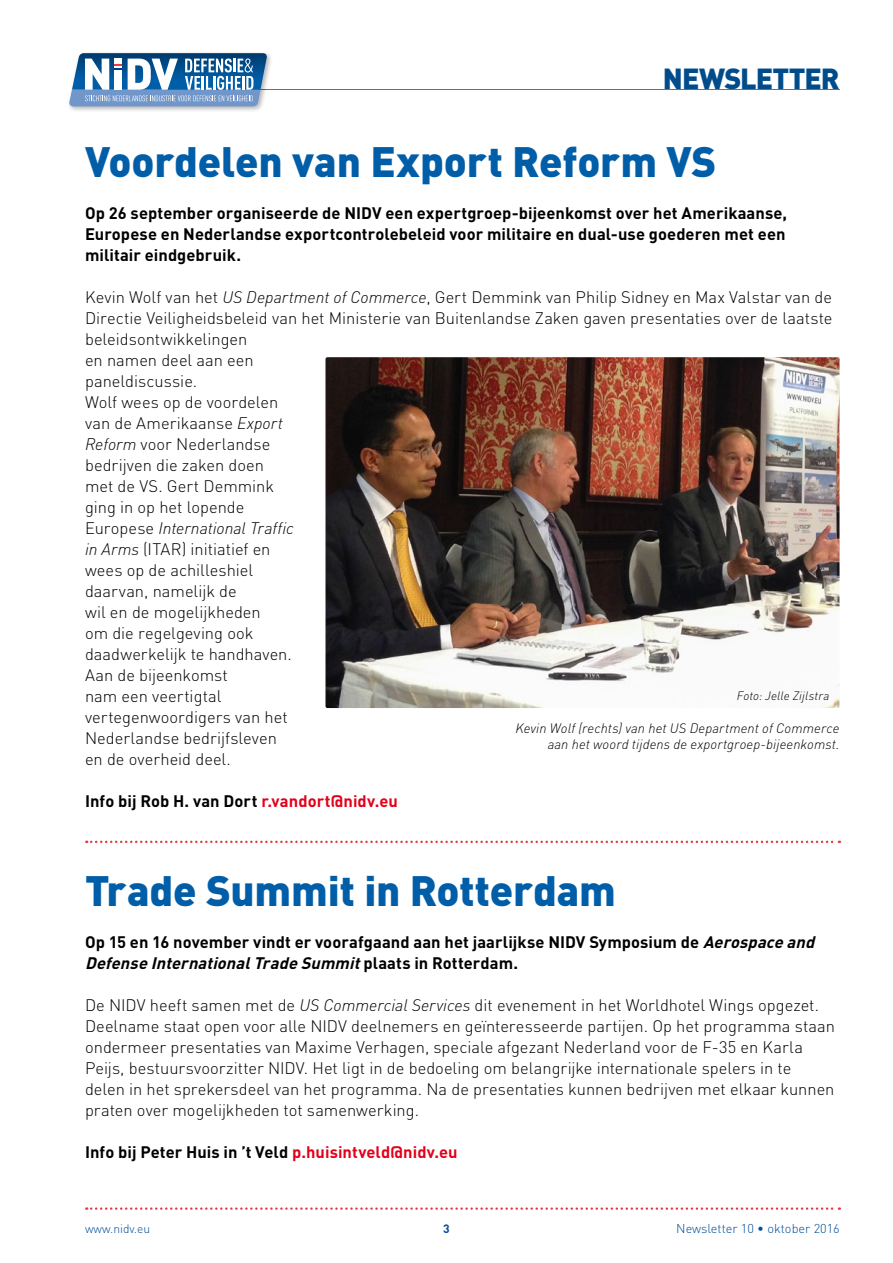
<style>
.page{position:relative;width:893px;height:1263px;background:#fff}
.page>*{position:absolute;margin:0;border:0;box-sizing:border-box;transform-origin:0 0}
.t1{font:900 42px "DIN Pro";letter-spacing:-.005em;color:#005ea8}
.t2{font:900 28.65px "DIN Pro";letter-spacing:-.03em;color:#004c8b}
.t3{font:300 16.5px/21px "DIN Pro";color:#000}
.t4{font:700 16.5px/21px "DIN Pro";letter-spacing:.005em;color:#000;text-align:justify}
.t5{font:italic 300 16.5px "DIN";letter-spacing:-.005em;color:#000}
.t6{font:italic 300 13.5px/16.5px "DIN";letter-spacing:.01em;color:#000;text-align:right}
.t7{font:300 12.75px "DIN Pro";color:#004c98}
.t8{font:italic 300 12px "DIN";letter-spacing:.01em;color:#000}
.t9{font:300 12px "DIN Pro";color:#004c98}
.t10{font:700 12px "DIN Pro";color:#004c98}
.s1{font-family:"DIN";font-style:italic}
.s2{font-family:"DIN Pro";font-style:normal}
.s3{color:#e2001a}
.s4{font-style:italic}
</style>
<div class="page">
<svg style="left:86px;top:1207px;width:754px;height:3px"></svg>
<hr style="left:165px;top:89px;width:675px;height:1px;background:#e63a44">
<div style="left:67px;top:51px;width:206px;height:62px;background:#000;opacity:.3"></div>
<svg style="left:69px;top:53px;width:199px;height:53px"></svg>
<svg style="left:86px;top:841px;width:754px;height:2px"></svg>
<img style="left:325px;top:357px;width:514px;height:351px">
<h2 class="t2" style="left:663px;top:59px;width:178px">NEWSLETTER</h2>
<h1 class="t1" style="left:85px;top:133px;width:633px">Voordelen van Export Reform VS</h1>
<p class="t4" style="left:85px;top:202px;width:703px">Op 26 september organiseerde de NIDV een expertgroep-bijeenkomst over het Amerikaanse, Europese en Nederlandse exportcontrolebeleid voor militaire en dual-use goederen met een militair eindgebruik.</p>
<p class="t3" style="left:85px;top:286px;width:749px">Kevin Wolf van het <span class="s1">US Department of Commerce</span>, Gert Demmink van Philip Sidney en Max Valstar van de Directie Veiligheidsbeleid van het Ministerie van Buitenlandse Zaken gaven presentaties over de laatste beleidsontwikkelingen<br>en namen deel aan een<br>paneldiscussie.<br>Wolf wees op de voordelen<br>van de Amerikaanse <span class="s1">Export<br>Reform</span> voor Nederlandse<br>bedrijven die zaken doen<br>met de VS. Gert Demmink<br>ging in op het lopende</p>
<p class="t5" style="left:85px;top:518px;width:210px"><span class="s2">Europese</span> International Traffic</p>
<p class="t3" style="left:85px;top:538px;width:208px"><span class="s1">in Arms</span> (ITAR) initiatief en wees op de achilleshiel daarvan, namelijk de<br>wil en de mogelijkheden<br>om die regelgeving ook daadwerkelijk te handhaven.<br>Aan de bijeenkomst<br>nam een veertigtal vertegenwoordigers van het<br>Nederlandse bedrijfsleven en de overheid deel.</p>
<p class="t4" style="left:85px;top:790px;width:314px">Info bij Rob H. van Dort <span class="s3">r.vandort@nidv.eu</span></p>
<p class="t8" style="left:737px;top:688px;width:94px">Foto: Jelle Zijlstra</p>
<p class="t6" style="left:515px;top:719px;width:326px">Kevin Wolf (rechts) van het US Department of Commerce aan het woord tijdens de exportgroep-bijeenkomst.</p>
<h1 class="t1" style="left:85px;top:862px;width:532px">Trade Summit in Rotterdam</h1>
<p class="t4" style="left:85px;top:931px;width:736px">Op 15 en 16 november vindt er voorafgaand aan het jaarlijkse NIDV Symposium de <span class="s4">Aerospaceand<br>Defense InternationalTrade Summit</span>p l a a t s i n R o t t e r d a m .</p>
<p class="t3" style="left:85px;top:994px;width:751px">De NIDV heeft samen met de <span class="s1">US Commercial Services</span> dit evenement in het Worldhotel Wings opgezet.<br>Deelname staat open voor alle NIDV deelnemers en geïnteresseerde partijen. Op het programma staan ondermeer presentaties van Maxime Verhagen, speciale afgezant Nederland voor de F-35 en Karla Peijs, bestuursvoorzitter NIDV. Het ligt in de bedoeling om belangrijke internationale spelers in te delen in het sprekersdeel van het programma. Na de presentaties kunnen bedrijven met elkaar kunnen praten over mogelijkheden tot samenwerking.</p>
<p class="t4" style="left:85px;top:1141px;width:374px">Info bij Peter Huis in ’t Veld <span class="s3">p.huisintveld@nidv.eu</span></p>
<p class="t9" style="left:85px;top:1220px;width:67px">www.nidv.eu</p>
<p class="t10" style="left:443px;top:1220px;width:8px">3</p>
<p class="t7" style="left:676px;top:1219px;width:165px">Newsletter 10 • oktober 2016</p>
</div>
